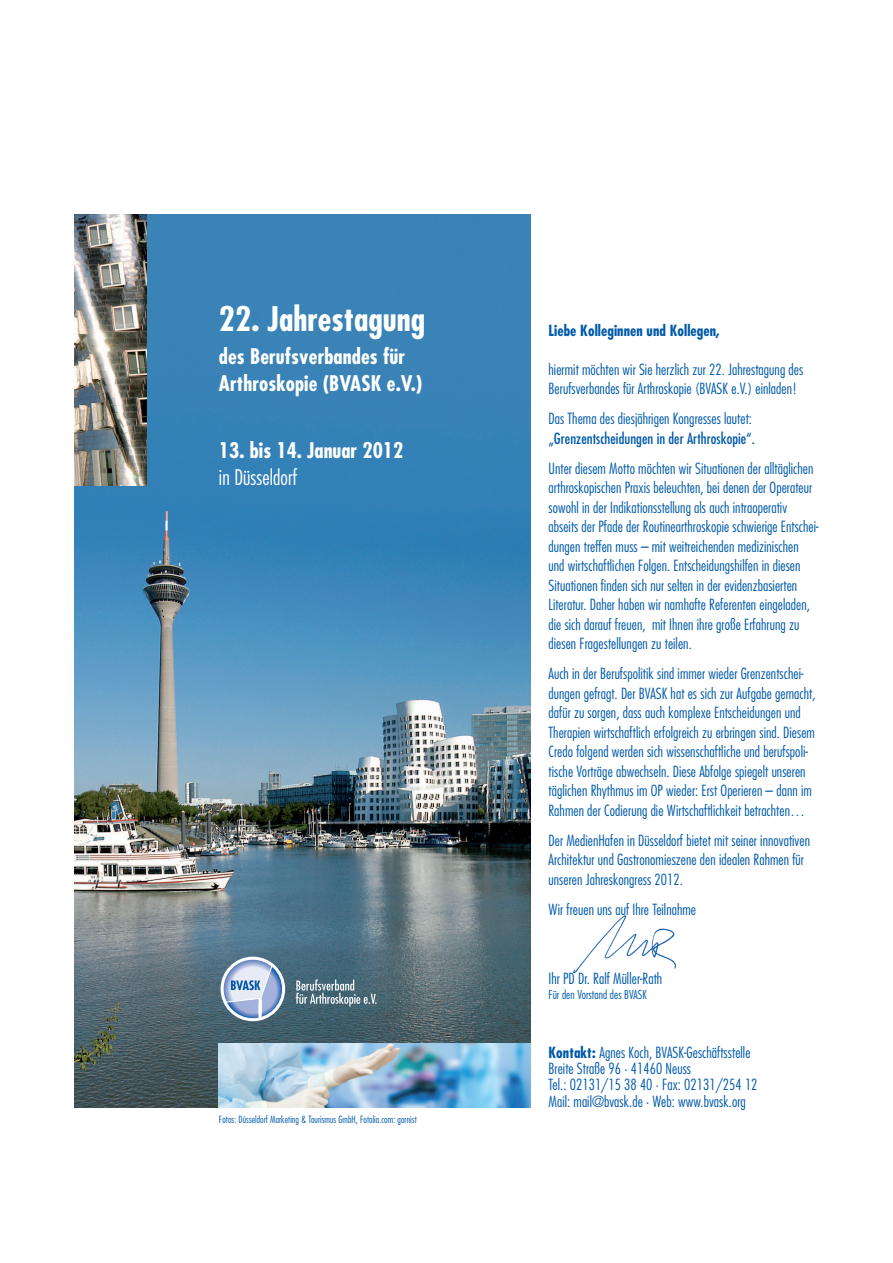
<style>
.page{position:relative;width:893px;height:1263px;background:#fff}
.page>*{position:absolute;margin:0;border:0;box-sizing:border-box;transform-origin:0 0}
.t1{font:700 condensed 33px "Futura";color:#fff}
.t2{font:700 condensed 21px/27px "Futura";letter-spacing:.005em;color:#fff}
.t3{font:300 condensed 21px "Futura";letter-spacing:.005em;color:#fff}
.t4{font:300 condensed 15px/19.5px "Futura";letter-spacing:.005em;color:#015aaa}
.t5{font:condensed 15px "Futura";letter-spacing:.005em;color:#015aaa}
.t6{font:700 condensed 15px "Futura";letter-spacing:.005em;color:#015aaa}
.t7{font:300 condensed 12px "Futura";letter-spacing:.005em;color:#015aaa}
.t8{font:300 condensed 9.75px "Futura";letter-spacing:.01em;color:#015aaa}
.s1{font-weight:700}
</style>
<div class="page">
<img style="left:74px;top:214px;width:456px;height:893px">
<img style="left:74px;top:214px;width:73px;height:271px">
<img style="left:219px;top:1043px;width:311px;height:64px">
<svg style="left:296px;top:979px;width:81px;height:27px;background:#6e8893"></svg>
<div style="left:221px;top:957px;width:64px;height:64px;border:5px solid #fff;border-radius:50%"></div>
<svg style="left:223px;top:959px;width:60px;height:60px"></svg>
<svg style="left:226px;top:965px;width:57px;height:54px;background:#a6b9d7"></svg>
<div style="left:223px;top:959px;width:60px;height:60px;border:1px solid #fff;border-radius:50%"></div>
<img style="left:573px;top:915px;width:103px;height:59px">
<h1 class="t1" style="left:219px;top:297px;width:208px">22. Jahrestagung</h1>
<h2 class="t2" style="left:219px;top:342px;width:205px">des Berufsverbandes für<br>Arthroskopie (BVASK e.V.)</h2>
<h2 class="t2" style="left:219px;top:437px;width:186px">13. bis 14. Januar 2012</h2>
<h2 class="t3" style="left:219px;top:464px;width:80px">in Düsseldorf</h2>
<p class="t8" style="left:219px;top:1113px;width:199px">Fotos: Düsseldorf Marketing &amp; Tourismus GmbH, Fotolia.com: gornist</p>
<p class="t6" style="left:548px;top:320px;width:173px">Liebe Kolleginnen und Kollegen,</p>
<p class="t4" style="left:548px;top:359px;width:256px">hiermit möchten wir Sie herzlich zur 22. Jahrestagung des<br>Berufsverbandes für Arthroskopie (BVASK e.V.) einladen!</p>
<p class="t4" style="left:548px;top:409px;width:205px">Das Thema des diesjährigen Kongresses lautet:</p>
<p class="t5" style="left:548px;top:429px;width:208px">„Grenzentscheidungen in der Arthroskopie“.</p>
<p class="t4" style="left:548px;top:458px;width:272px">Unter diesem Motto möchten wir Situationen der alltäglichen arthroskopischen Praxis beleuchten, bei denen der Operateur sowohl in der Indikationsstellung als auch intraoperativ abseits der Pfade der Routinearthroskopie schwierige Entschei&shy;dungen treffen muss – mit weitreichenden medizinischen<br>und wirtschaftlichen Folgen. Entscheidungshilfen in diesen Situationen finden sich nur selten in der evidenzbasierten Literatur. Daher haben wir namhafte Referenten eingeladen, die sich darauf freuen, mit Ihnen ihre große Erfahrung zu diesen Fragestellungen zu teilen.</p>
<p class="t4" style="left:548px;top:664px;width:268px">Auch in der Berufspolitik sind immer wieder Grenzentschei&shy;dungen gefragt. Der BVASK hat es sich zur Aufgabe gemacht, dafür zu sorgen, dass auch komplexe Entscheidungen und Therapien wirtschaftlich erfolgreich zu erbringen sind. Diesem Credo folgend werden sich wissenschaftliche und berufspoli&shy;tische Vorträge abwechseln. Diese Abfolge spiegelt unseren täglichen Rhythmus im OP wieder: Erst Operieren – dann im Rahmen der Codierung die Wirtschaftlichkeit betrachten…</p>
<p class="t4" style="left:548px;top:830px;width:263px">Der MedienHafen in Düsseldorf bietet mit seiner innovativen<br>Architektur und Gastronomieszene den idealen Rahmen für unseren Jahreskongress 2012.</p>
<p class="t4" style="left:548px;top:899px;width:149px">Wir freuen uns auf Ihre Teilnahme</p>
<p class="t4" style="left:548px;top:968px;width:115px">Ihr PD Dr. Ralf Müller-Rath</p>
<p class="t7" style="left:548px;top:987px;width:100px">Für den Vorstand des BVASK</p>
<p class="t4" style="left:548px;top:1044px;width:210px;line-height:16.2px"><span class="s1">Kontakt:</span> Agnes Koch, BVASK-Geschäftsstelle Breite Straße 96 · 41460 Neuss<br>Tel.: 02131/15 38 40 · Fax: 02131/254 12<br>Mail: mail@bvask.de · Web: www.bvask.org</p>
</div>
